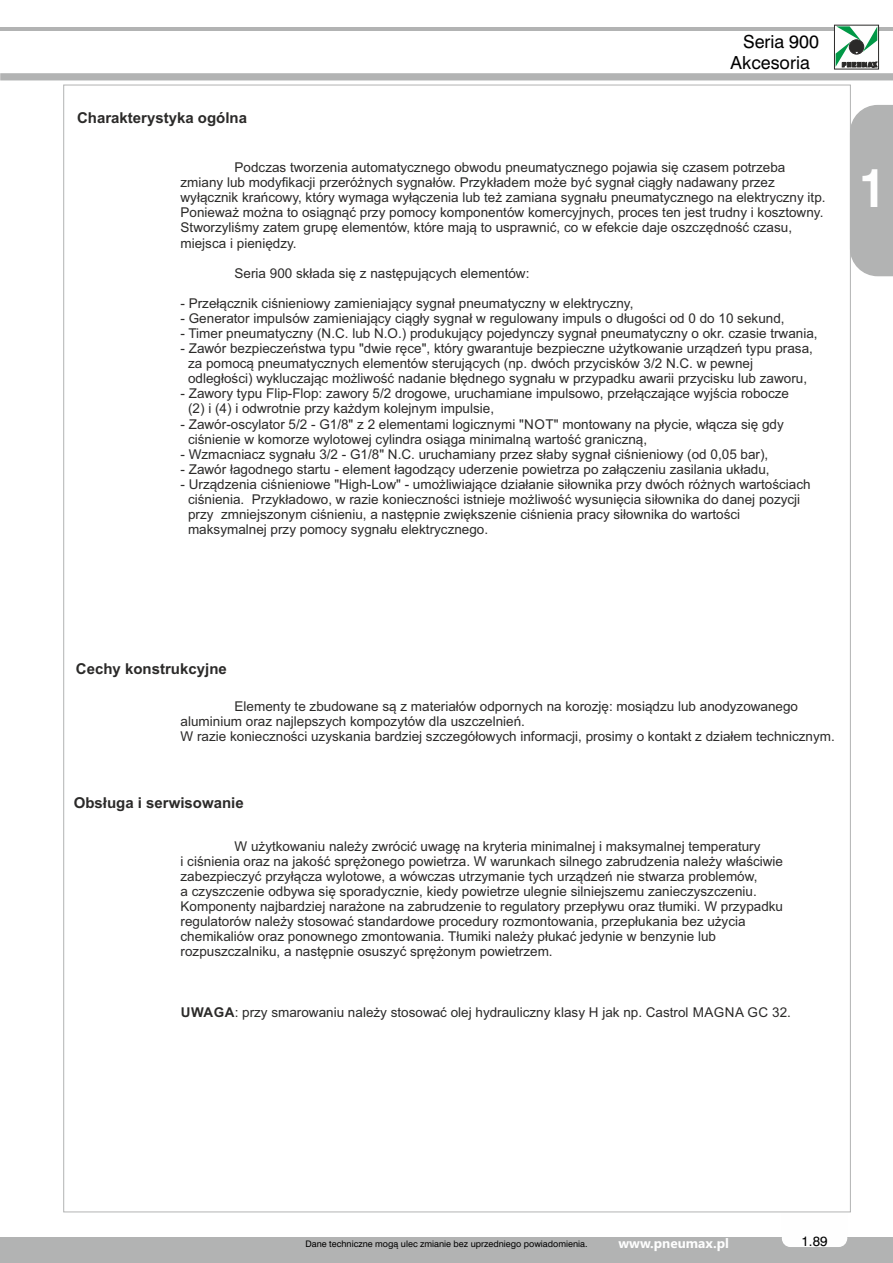
<style>
.page{position:relative;width:893px;height:1263px;background:#fff}
.page>*{position:absolute;margin:0;border:0;box-sizing:border-box;transform-origin:0 0}
.t1{font:700 54px "Swiss 721 BT";color:#fefefe;scale:.9 1}
.t2{font:18px/21px "Swiss 721 BT";color:#000}
.t3{font:700 15px "Arial";color:#2b2a29}
.t4{font:13.5px/15.1px "Arial";color:#2b2a29}
.t5{font:700 13.5px "Segoe UI";color:#fefefe}
.t6{font:13.5px "Swiss 721 BT";color:#000}
.t7{font:9px "Swiss 721 BT";color:#000}
.s1{font-weight:700}
</style>
<div class="page">
<div style="left:0;top:1237px;width:893px;height:25px;background:#b2b3b3"></div>
<hr style="left:0;top:27px;width:893px;height:4px;background:#b2b3b3">
<div style="left:0;top:73px;width:893px;height:7px;background:#b2b3b3"></div>
<div style="left:851px;top:105px;width:42px;height:172px;background:#b2b3b3"></div>
<div style="left:782px;top:1230px;width:65px;height:17px;background:#fefefe;border:1px solid #fefefe;border-radius:8px"></div>
<svg style="left:781px;top:1230px;width:67px;height:10px"></svg>
<svg style="left:834px;top:25px;width:45px;height:44px"></svg>
<p class="t3" style="left:77px;top:112px;width:172px">Charakterystyka ogólna</p>
<h2 class="t2" style="left:731px;top:33px;width:90px;text-indent:12px">Seria 900<br>Akcesoria</h2>
<p class="t4" style="left:181px;top:161px;width:646px;text-indent:54px">Podczas tworzenia automatycznego obwodu pneumatycznego pojawia się czasem potrzeba zmiany lub modyfikacji przeróżnych sygnałów. Przykładem może być sygnał ciągły nadawany przez wyłącznik krańcowy, który wymaga wyłączenia lub też zamiana sygnału pneumatycznego na elektryczny itp.<br>Ponieważ można to osiągnąć przy pomocy komponentów komercyjnych, proces ten jest trudny i kosztowny.<br>Stworzyliśmy zatem grupę elementów, które mają to usprawnić, co w efekcie daje oszczędność czasu, miejsca i pieniędzy.</p>
<p class="t4" style="left:235px;top:267px;width:296px">Seria 900 składa się z następujących elementów:</p>
<p class="t4" style="left:181px;top:297px;width:454px">- Przełącznik ciśnieniowy zamieniający sygnał pneumatyczny w elektryczny,</p>
<p class="t4" style="left:181px;top:312px;width:605px">- Generator impulsów zamieniający ciągły sygnał w regulowany impuls o długości od 0 do 10 sekund,</p>
<p class="t4" style="left:181px;top:327px;width:639px">- Timer pneumatyczny (N.C. lub N.O.) produkujący pojedynczy sygnał pneumatyczny o okr. czasie trwania,</p>
<p class="t4" style="left:188px;top:342px;width:626px;text-indent:-8px">- Zawór bezpieczeństwa typu "dwie ręce", który gwarantuje bezpieczne użytkowanie urządzeń typu prasa, za pomocą pneumatycznych elementów sterujących (np. dwóch przycisków 3/2 N.C. w pewnej odległości) wykluczając możliwość nadanie błędnego sygnału w przypadku awarii przycisku lub zaworu,</p>
<p class="t4" style="left:188px;top:387px;width:602px;text-indent:-8px">- Zawory typu Flip-Flop: zawory 5/2 drogowe, uruchamiane impulsowo, przełączające wyjścia robocze (2) i (4) i odwrotnie przy każdym kolejnym impulsie,</p>
<p class="t4" style="left:188px;top:417px;width:597px;text-indent:-8px">- Zawór-oscylator 5/2 - G1/8" z 2 elementami logicznymi "NOT" montowany na płycie, włącza się gdy ciśnienie w komorze wylotowej cylindra osiąga minimalną wartość graniczną,</p>
<p class="t4" style="left:181px;top:448px;width:589px">- Wzmacniacz sygnału 3/2 - G1/8" N.C. uruchamiany przez słaby sygnał ciśnieniowy (od 0,05 bar),</p>
<p class="t4" style="left:181px;top:463px;width:591px">- Zawór łagodnego startu - element łagodzący uderzenie powietrza po załączeniu zasilania układu,</p>
<p class="t4" style="left:188px;top:478px;width:624px;text-indent:-8px">- Urządzenia ciśnieniowe "High-Low" - umożliwiające działanie siłownika przy dwóch różnych wartościach ciśnienia. Przykładowo, w razie konieczności istnieje możliwość wysunięcia siłownika do danej pozycji przy zmniejszonym ciśnieniu, a następnie zwiększenie ciśnienia pracy siłownika do wartości maksymalnej przy pomocy sygnału elektrycznego.</p>
<h1 class="t1" style="left:859px;top:166px;width:32px">1</h1>
<p class="t3" style="left:76px;top:663px;width:152px">Cechy konstrukcyjne</p>
<p class="t4" style="left:181px;top:700px;width:656px;text-indent:54px">Elementy te zbudowane są z materiałów odpornych na korozję: mosiądzu lub anodyzowanego aluminium oraz najlepszych kompozytów dla uszczelnień.<br>W razie konieczności uzyskania bardziej szczegółowych informacji, prosimy o kontakt z działem technicznym.</p>
<p class="t3" style="left:74px;top:797px;width:172px">Obsługa i serwisowanie</p>
<p class="t4" style="left:181px;top:839px;width:604px;text-indent:54px">W użytkowaniu należy zwrócić uwagę na kryteria minimalnej i maksymalnej temperatury<br>i ciśnienia oraz na jakość sprężonego powietrza. W warunkach silnego zabrudzenia należy właściwie zabezpieczyć przyłącza wylotowe, a wówczas utrzymanie tych urządzeń nie stwarza problemów,<br>a czyszczenie odbywa się sporadycznie, kiedy powietrze ulegnie silniejszemu zanieczyszczeniu.<br>Komponenty najbardziej narażone na zabrudzenie to regulatory przepływu oraz tłumiki. W przypadku regulatorów należy stosować standardowe procedury rozmontowania, przepłukania bez użycia chemikaliów oraz ponownego zmontowania. Tłumiki należy płukać jedynie w benzynie lub rozpuszczalniku, a następnie osuszyć sprężonym powietrzem.</p>
<p class="t4" style="left:181px;top:1005px;width:612px"><span class="s1">UWAGA</span>: przy smarowaniu należy stosować olej hydrauliczny klasy H jak np. Castrol MAGNA GC 32.</p>
<p class="t7" style="left:305px;top:1240px;width:284px">Dane techniczne mogą ulec zmianie bez uprzedniego powiadomienia.</p>
<p class="t5" style="left:618px;top:1238px;width:112px">www.pneumax.pl</p>
<p class="t6" style="left:801px;top:1235px;width:27px">1.89</p>
</div>
